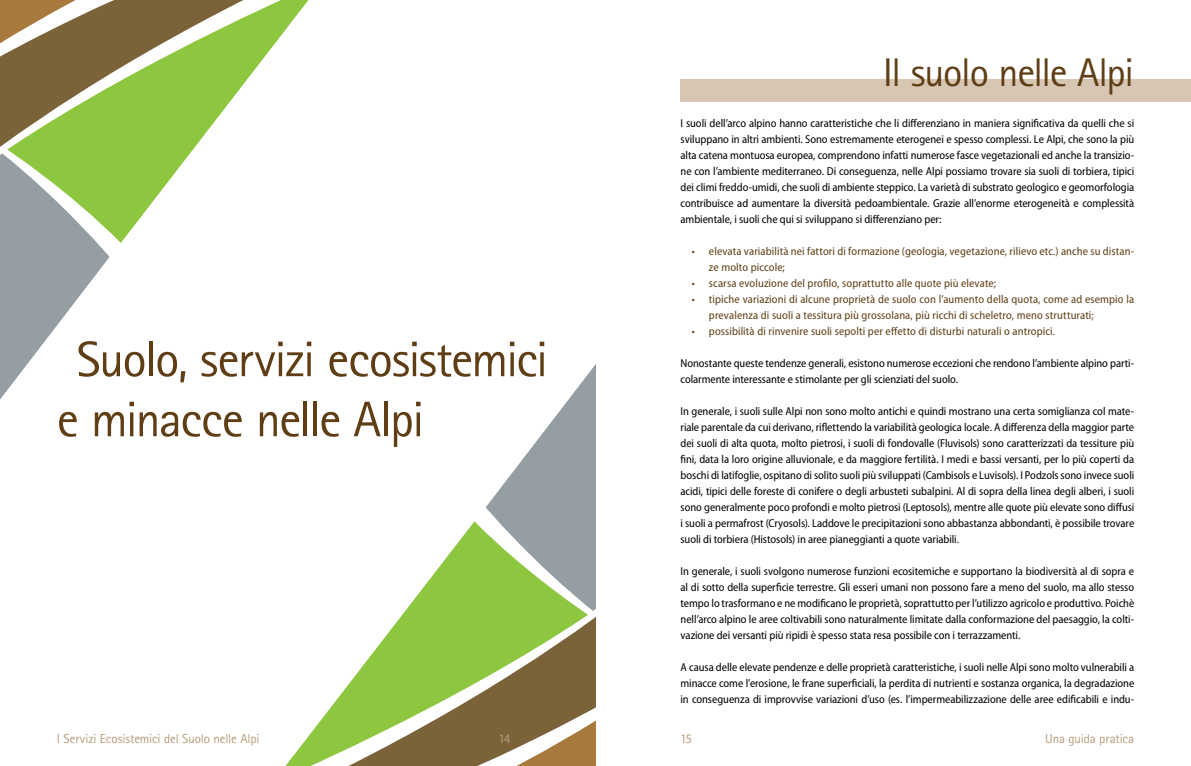
<style>
.page{position:relative;width:1191px;height:766px;background:#fff}
.page>*{position:absolute;margin:0;border:0;box-sizing:border-box;transform-origin:0 0}
.t1{font:50px/60px "AE Rotis Brezserif";letter-spacing:-.035em;color:#5f3e15}
.t2{font:40px "AE Rotis Brezserif";letter-spacing:-.03em;color:#5f3e15}
.t3{font:13px "AE Rotis Brezserif";letter-spacing:-.01em;color:#b99c7b}
.t4{font:semi-condensed 13px "Myriad Pro";color:#b99c7b}
.t5{font:semi-condensed 11.5px/16px "Myriad Pro";letter-spacing:-.005em;color:#000;text-align:justify}
.t6{font:semi-condensed 11.5px/16px "Myriad Pro";letter-spacing:.01em;color:#5f3e15}
</style>
<div class="page">
<svg style="left:286px;top:729px;width:28px;height:36px"></svg>
<svg style="left:314px;top:521px;width:170px;height:244px"></svg>
<svg style="left:484px;top:365px;width:111px;height:400px"></svg>
<svg style="left:281px;top:0;width:28px;height:36px"></svg>
<svg style="left:111px;top:0;width:170px;height:243px"></svg>
<svg style="left:0;top:0;width:111px;height:400px"></svg>
<div style="left:680px;top:79px;width:511px;height:23px;background:#d7c6b3"></div>
<h1 class="t1" style="left:57px;top:329px;width:493px;text-indent:20px">Suolo, servizi ecosistemici e minacce nelle Alpi</h1>
<h2 class="t2" style="left:882px;top:49px;width:253px">Il suolo nelle Alpi</h2>
<p class="t5" style="left:680px;top:115px;width:455px">I suoli dell’arco alpino hanno caratteristiche che li differenziano in maniera significativa da quelli che si sviluppano in altri ambienti. Sono estremamente eterogenei e spesso complessi. Le Alpi, che sono la più alta catena montuosa europea, comprendono infatti numerose fasce vegetazionali ed anche la transizio&shy;ne con l’ambiente mediterraneo. Di conseguenza, nelle Alpi possiamo trovare sia suoli di torbiera, tipici dei climi freddo-umidi, che suoli di ambiente steppico. La varietà di substrato geologico e geomorfologia contribuisce ad aumentare la diversità pedoambientale. Grazie all’enorme eterogeneità e complessità ambientale, i suoli che qui si sviluppano si differenziano per:</p>
<p class="t6" style="left:709px;top:243px;width:427px;text-indent:-17px">• elevata variabilità nei fattori di formazione (geologia, vegetazione, rilievo etc.) anche su distan&shy;ze molto piccole;</p>
<p class="t6" style="left:692px;top:275px;width:306px">• scarsa evoluzione del profilo, soprattutto alle quote più elevate;</p>
<p class="t6" style="left:709px;top:291px;width:427px;text-indent:-17px">• tipiche variazioni di alcune proprietà de suolo con l’aumento della quota, come ad esempio la prevalenza di suoli a tessitura più grossolana, più ricchi di scheletro, meno strutturati;</p>
<p class="t6" style="left:692px;top:323px;width:365px">• possibilità di rinvenire suoli sepolti per effetto di disturbi naturali o antropici.</p>
<p class="t5" style="left:680px;top:355px;width:455px">Nonostante queste tendenze generali, esistono numerose eccezioni che rendono l’ambiente alpino parti&shy;colarmente interessante e stimolante per gli scienziati del suolo.</p>
<p class="t5" style="left:680px;top:403px;width:455px">In generale, i suoli sulle Alpi non sono molto antichi e quindi mostrano una certa somiglianza col mate&shy;riale parentale da cui derivano, riflettendo la variabilità geologica locale. A differenza della maggior parte dei suoli di alta quota, molto pietrosi, i suoli di fondovalle (Fluvisols) sono caratterizzati da tessiture più fini, data la loro origine alluvionale, e da maggiore fertilità. I medi e bassi versanti, per lo più coperti da boschi di latifoglie, ospitano di solito suoli più sviluppati (Cambisols e Luvisols). I Podzols sono invece suoli acidi, tipici delle foreste di conifere o degli arbusteti subalpini. Al di sopra della linea degli alberi, i suoli sono generalmente poco profondi e molto pietrosi (Leptosols), mentre alle quote più elevate sono diffusi i suoli a permafrost (Cryosols). Laddove le precipitazioni sono abbastanza abbondanti, è possibile trovare suoli di torbiera (Histosols) in aree pianeggianti a quote variabili.</p>
<p class="t5" style="left:680px;top:563px;width:455px">In generale, i suoli svolgono numerose funzioni ecositemiche e supportano la biodiversità al di sopra e al di sotto della superficie terrestre. Gli esseri umani non possono fare a meno del suolo, ma allo stesso tempo lo trasformano e ne modificano le proprietà, soprattutto per l’utilizzo agricolo e produttivo. Poichè nell’arco alpino le aree coltivabili sono naturalmente limitate dalla conformazione del paesaggio, la colti&shy;vazione dei versanti più ripidi è spesso stata resa possibile con i terrazzamenti.</p>
<p class="t5" style="left:680px;top:659px;width:455px">A causa delle elevate pendenze e delle proprietà caratteristiche, i suoli nelle Alpi sono molto vulnerabili a minacce come l’erosione, le frane superficiali, la perdita di nutrienti e sostanza organica, la degradazione in conseguenza di improvvise variazioni d’uso (es. l’impermeabilizzazione delle aree edificabili e indu-</p>
<p class="t3" style="left:57px;top:730px;width:204px">I Servizi Ecosistemici del Suolo nelle Alpi</p>
<p class="t4" style="left:499px;top:731px;width:13px">14</p>
<p class="t4" style="left:680px;top:731px;width:13px">15</p>
<p class="t3" style="left:1045px;top:730px;width:91px">Una guida pratica</p>
</div>
